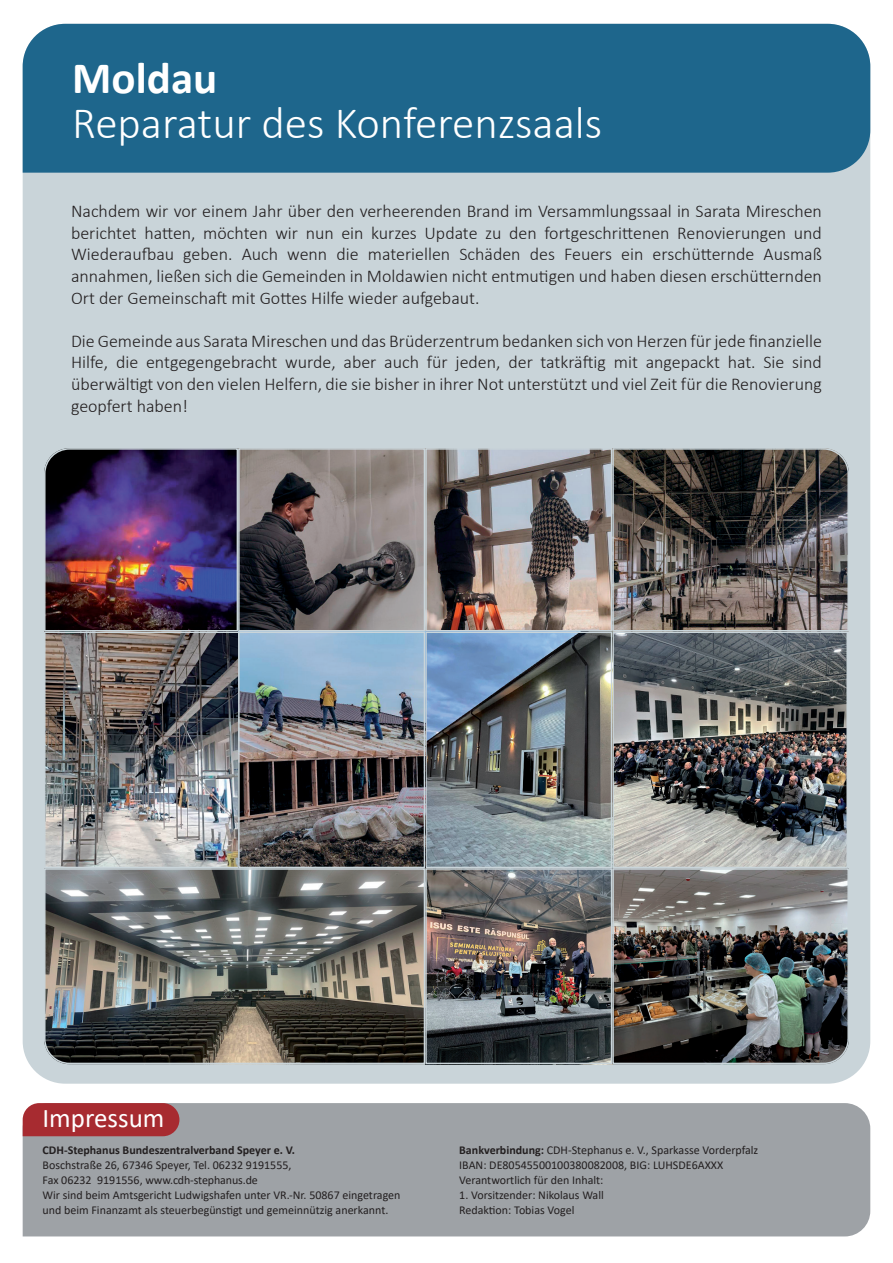
<style>
.page{position:relative;width:893px;height:1263px;background:#fff}
.page>*{position:absolute;margin:0;border:0;box-sizing:border-box;transform-origin:0 0}
.t1{font:300 45px "Calibri";color:#fff}
.t2{font:700 45px "Calibri";color:#fff}
.t3{font:27px "Calibri";color:#fff}
.t4{font:300 18px/21.6px "Calibri";color:#231f20;text-align:justify}
.t5{font:12px/15px "Calibri";color:#231f20}
.t6{font:700 12px "Calibri";color:#231f20}
.s1{font-weight:700}
</style>
<div class="page">
<div style="left:23px;top:1103px;width:847px;height:133px;background:#9ea2a6"></div>
<div style="left:23px;top:1103px;width:156px;height:33px;background:#a72b30"></div>
<div style="left:23px;top:24px;width:847px;height:1060px;background:#c9d4d9;border-radius:43px"></div>
<img style="left:44px;top:448px;width:194px;height:182px">
<svg style="left:241px;top:451px;width:181px;height:177px;background:#6a6464"></svg>
<div style="left:238px;top:448px;width:187px;height:183px;border:2px solid #c9d4d9"></div>
<img style="left:428px;top:451px;width:181px;height:177px">
<div style="left:425px;top:448px;width:187px;height:183px;border:2px solid #c9d4d9"></div>
<img style="left:47px;top:634px;width:191px;height:231px">
<div style="left:44px;top:631px;width:204px;height:237px;border:2px solid #c9d4d9"></div>
<img style="left:615px;top:634px;width:230px;height:231px">
<div style="left:612px;top:631px;width:236px;height:237px;border:2px solid #c9d4d9"></div>
<img style="left:428px;top:634px;width:181px;height:231px">
<div style="left:425px;top:631px;width:187px;height:237px;border:2px solid #c9d4d9"></div>
<img style="left:241px;top:634px;width:181px;height:231px">
<div style="left:238px;top:631px;width:187px;height:237px;border:2px solid #c9d4d9"></div>
<img style="left:428px;top:871px;width:181px;height:190px">
<div style="left:425px;top:868px;width:187px;height:196px;border:2px solid #c9d4d9"></div>
<svg style="left:612px;top:448px;width:237px;height:184px;background:#544f4d"></svg>
<img style="left:612px;top:867px;width:237px;height:198px">
<svg style="left:44px;top:867px;width:382px;height:198px;background:#666662"></svg>
<div style="left:23px;top:24px;width:847px;height:149px;background:#1e668c"></div>
<h1 class="t2" style="left:72px;top:46px;width:147px">Moldau</h1>
<h1 class="t1" style="left:72px;top:95px;width:531px">Reparatur des Konferenzsaals</h1>
<p class="t4" style="left:71px;top:200px;width:752px">Nachdem wir vor einem Jahr über den verheerenden Brand im Versammlungssaal in Sarata Mireschen berichtet hatten, möchten wir nun ein kurzes Update zu den fortgeschrittenen Renovierungen und Wiederaufbau geben. Auch wenn die materiellen Schäden des Feuers ein erschütternde Ausmaß annahmen, ließen sich die Gemeinden in Moldawien nicht entmutigen und haben diesen erschütternden Ort der Gemeinschaft mit Gottes Hilfe wieder aufgebaut.</p>
<p class="t4" style="left:71px;top:330px;width:752px">Die Gemeinde aus Sarata Mireschen und das Brüderzentrum bedanken sich von Herzen für jede finanzielle Hilfe, die entgegengebracht wurde, aber auch für jeden, der tatkräftig mit angepackt hat. Sie sind überwältigt von den vielen Helfern, die sie bisher in ihrer Not unterstützt und viel Zeit für die Renovierung geopfert haben!</p>
<h2 class="t3" style="left:43px;top:1099px;width:123px">Impressum</h2>
<p class="t6" style="left:43px;top:1142px;width:254px">CDH-Stephanus Bundeszentralverband Speyer e. V.</p>
<p class="t5" style="left:43px;top:1157px;width:359px">Boschstraße 26, 67346 Speyer, Tel. 06232 9191555,<br>Fax 06232 9191556, www.cdh-stephanus.de<br>Wir sind beim Amtsgericht Ludwigshafen unter VR.-Nr. 50867 eingetragen und beim Finanzamt als steuerbegünstigt und gemeinnützig anerkannt.</p>
<p class="t5" style="left:459px;top:1142px;width:301px"><span class="s1">Bankverbindung:</span> CDH-Stephanus e. V., Sparkasse Vorderpfalz<br>IBAN: DE80545500100380082008, BIG: LUHSDE6AXXX<br>Verantwortlich für den Inhalt:</p>
<p class="t5" style="left:459px;top:1187px;width:146px">1. Vorsitzender: Nikolaus Wall<br>Redaktion: Tobias Vogel</p>
</div>
